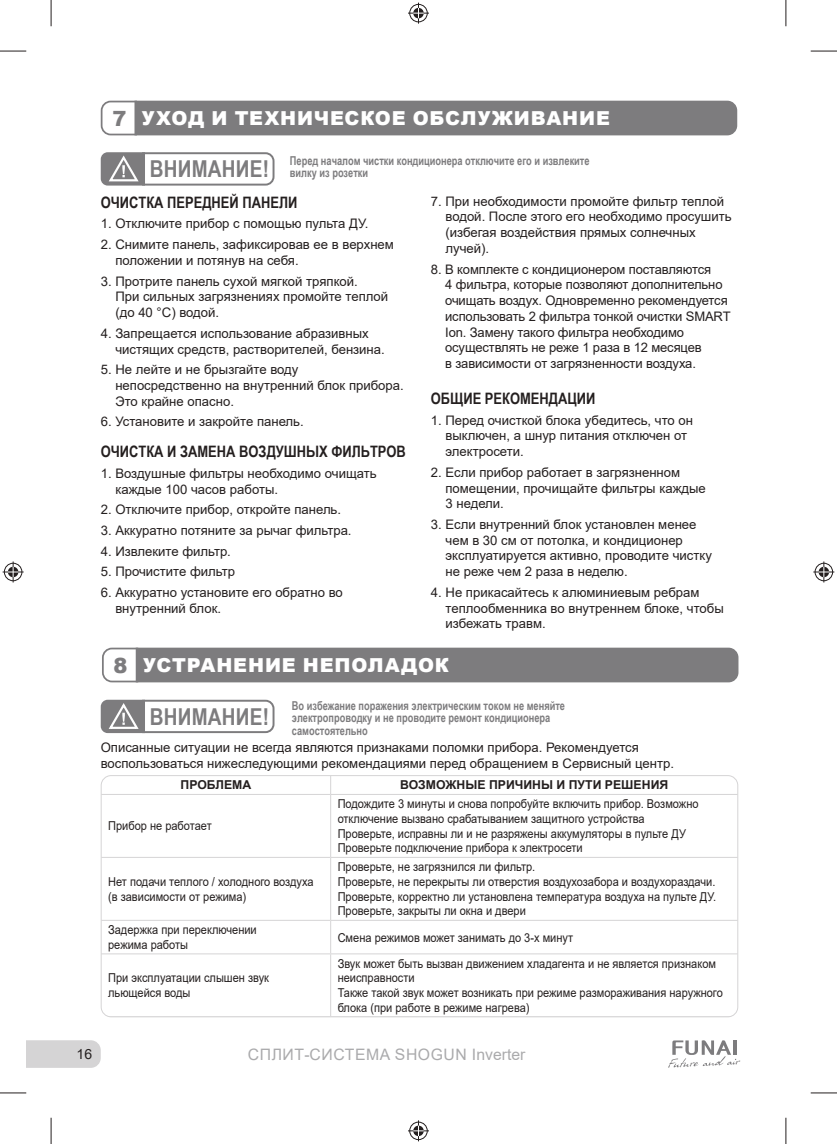
<style>
.page{position:relative;width:837px;height:1144px;background:#fff}
.page>*{position:absolute;margin:0;border:0;box-sizing:border-box;transform-origin:0 0}
.t1{font:700 23.28px "Arial Narrow";letter-spacing:.01em;color:#7d7c7e}
.t2{font:900 19.25px "Arial";letter-spacing:.04em;color:#fff}
.t3{font:700 15.75px "Arial Narrow";color:#241f1f}
.t4{font:15.75px "Arial";letter-spacing:.035em;color:#aaaaac}
.t5{font:14px "Arial";color:#241f1f}
.t6{font:13.12px/15.8px "Arial";color:#241f1f}
.t7{font:12.25px/14.7px "Arial";color:#241f1f;scale:.9 1}
.t8{font:700 12.25px/12.2px "Arial Narrow";color:#7d7c7e;scale:.92 1}
.t9{font:700 12.25px "Arial";color:#241f1f}
.s1{font-size:21px;color:#7d7c7e}
</style>
<div class="page">
<div style="left:26px;top:1040px;width:75px;height:28px;background:#d5d4d5"></div>
<svg style="left:668px;top:1040px;width:72px;height:28px"></svg>
<svg style="left:100px;top:100px;width:637px;height:36px;background:#878688"></svg>
<svg style="left:330px;top:777px;width:1px;height:17px"></svg>
<hr style="left:101px;top:794px;width:229px;height:1px;background:#d5d4d5">
<hr style="left:330px;top:794px;width:407px;height:1px;background:#d5d4d5">
<hr style="left:330px;top:795px;width:1px;height:62px;background:#d5d4d5">
<hr style="left:101px;top:857px;width:229px;height:1px;background:#d5d4d5">
<hr style="left:330px;top:857px;width:407px;height:1px;background:#d5d4d5">
<hr style="left:330px;top:858px;width:1px;height:62px;background:#d5d4d5">
<hr style="left:101px;top:920px;width:229px;height:1px;background:#d5d4d5">
<hr style="left:330px;top:920px;width:407px;height:1px;background:#d5d4d5">
<hr style="left:330px;top:921px;width:1px;height:32px;background:#d5d4d5">
<hr style="left:101px;top:953px;width:229px;height:1px;background:#d5d4d5">
<hr style="left:330px;top:953px;width:407px;height:1px;background:#d5d4d5">
<hr style="left:330px;top:954px;width:1px;height:62px;background:#d5d4d5">
<hr style="left:101px;top:1016px;width:229px;height:1px;background:#d5d4d5">
<hr style="left:330px;top:1016px;width:407px;height:1px;background:#d5d4d5">
<div style="left:101px;top:775px;width:637px;height:242px;border:1px solid #d5d4d5;border-radius:10px"></div>
<svg style="left:102px;top:647px;width:636px;height:36px;background:#878688"></svg>
<svg style="left:101px;top:152px;width:174px;height:34px"></svg>
<svg style="left:101px;top:699px;width:174px;height:35px"></svg>
<svg style="left:0;top:51px;width:26px;height:1px"></svg>
<svg style="left:810px;top:51px;width:26px;height:1px"></svg>
<svg style="left:0;top:1092px;width:26px;height:1px"></svg>
<svg style="left:810px;top:1092px;width:26px;height:1px"></svg>
<svg style="left:51px;top:0;width:1px;height:26px"></svg>
<svg style="left:51px;top:1118px;width:1px;height:26px"></svg>
<svg style="left:785px;top:0;width:1px;height:26px"></svg>
<svg style="left:785px;top:1118px;width:1px;height:26px"></svg>
<svg style="left:408px;top:3px;width:21px;height:21px"></svg>
<svg style="left:408px;top:1120px;width:21px;height:21px"></svg>
<svg style="left:3px;top:561px;width:21px;height:21px"></svg>
<svg style="left:813px;top:561px;width:21px;height:21px"></svg>
<h2 class="t2" style="left:112px;top:104px;width:499px"><span class="s1">7</span> УХОД И ТЕХНИЧЕСКОЕ ОБСЛУЖИВАНИЕ</h2>
<h1 class="t1" style="left:150px;top:152px;width:121px">ВНИМАНИЕ!</h1>
<p class="t8" style="left:290px;top:154px;width:327px">Перед началом чистки кондиционера отключите его и извлеките вилку из розетки</p>
<p class="t3" style="left:101px;top:190px;width:198px">ОЧИСТКА ПЕРЕДНЕЙ ПАНЕЛИ</p>
<p class="t6" style="left:101px;top:216px;width:269px">1. Отключите прибор с помощью пульта ДУ.</p>
<p class="t6" style="left:115px;top:236px;width:280px;text-indent:-15px">2. Снимите панель, зафиксировав ее в верхнем положении и потянув на себя.</p>
<p class="t6" style="left:115px;top:273px;width:274px;text-indent:-15px">3. Протрите панель сухой мягкой тряпкой.<br>При сильных загрязнениях промойте теплой (до 40 °C) водой.</p>
<p class="t6" style="left:115px;top:325px;width:271px;text-indent:-15px">4. Запрещается использование абразивных чистящих средств, растворителей, бензина.</p>
<p class="t6" style="left:115px;top:362px;width:290px;text-indent:-15px">5. Не лейте и не брызгайте воду непосредственно на внутренний блок прибора.<br>Это крайне опасно.</p>
<p class="t6" style="left:101px;top:414px;width:204px">6. Установите и закройте панель.</p>
<p class="t3" style="left:101px;top:440px;width:306px">ОЧИСТКА И ЗАМЕНА ВОЗДУШНЫХ ФИЛЬТРОВ</p>
<p class="t6" style="left:115px;top:465px;width:263px;text-indent:-15px">1. Воздушные фильтры необходимо очищать каждые 100 часов работы.</p>
<p class="t6" style="left:101px;top:502px;width:242px">2. Отключите прибор, откройте панель.</p>
<p class="t6" style="left:101px;top:522px;width:252px">3. Аккуратно потяните за рычаг фильтра.</p>
<p class="t6" style="left:101px;top:543px;width:132px">4. Извлеките фильтр.</p>
<p class="t6" style="left:101px;top:564px;width:136px">5. Прочистите фильтр</p>
<p class="t6" style="left:115px;top:584px;width:229px;text-indent:-15px">6. Аккуратно установите его обратно во внутренний блок.</p>
<p class="t6" style="left:445px;top:193px;width:287px;text-indent:-15px">7. При необходимости промойте фильтр теплой водой. После этого его необходимо просушить (избегая воздействия прямых солнечных лучей).</p>
<p class="t6" style="left:445px;top:261px;width:287px;text-indent:-14px">8. В комплекте с кондиционером поставляются<br>4 фильтра, которые позволяют дополнительно очищать воздух. Одновременно рекомендуется использовать 2 фильтра тонкой очистки SMART Ion. Замену такого фильтра необходимо осуществлять не реже 1 раза в 12 месяцев<br>в зависимости от загрязненности воздуха.</p>
<p class="t3" style="left:431px;top:386px;width:166px">ОБЩИЕ РЕКОМЕНДАЦИИ</p>
<p class="t6" style="left:445px;top:412px;width:249px;text-indent:-15px">1. Перед очисткой блока убедитесь, что он выключен, а шнур питания отключен от электросети.</p>
<p class="t6" style="left:445px;top:464px;width:262px;text-indent:-15px">2. Если прибор работает в загрязненном помещении, прочищайте фильтры каждые<br>3 недели.</p>
<p class="t6" style="left:445px;top:516px;width:268px;text-indent:-15px">3. Если внутренний блок установлен менее чем в 30 см от потолка, и кондиционер эксплуатируется активно, проводите чистку не реже чем 2 раза в неделю.</p>
<p class="t6" style="left:445px;top:584px;width:280px;text-indent:-15px">4. Не прикасайтесь к алюминиевым ребрам теплообменника во внутреннем блоке, чтобы избежать травм.</p>
<h2 class="t2" style="left:113px;top:651px;width:337px"><span class="s1">8</span> УСТРАНЕНИЕ НЕПОЛАДОК</h2>
<h1 class="t1" style="left:150px;top:699px;width:121px">ВНИМАНИЕ!</h1>
<p class="t8" style="left:292px;top:699px;width:298px">Во избежание поражения электрическим током не меняйте электропроводку и не проводите ремонт кондиционера самостоятельно</p>
<p class="t6" style="left:101px;top:739px;width:574px;line-height:16.6px">Описанные ситуации не всегда являются признаками поломки прибора. Рекомендуется воспользоваться нижеследующими рекомендациями перед обращением в Сервисный центр.</p>
<p class="t9" style="left:180px;top:776px;width:72px">ПРОБЛЕМА</p>
<p class="t9" style="left:400px;top:776px;width:269px">ВОЗМОЖНЫЕ ПРИЧИНЫ И ПУТИ РЕШЕНИЯ</p>
<p class="t7" style="left:108px;top:819px;width:116px">Прибор не работает</p>
<p class="t7" style="left:337px;top:796px;width:402px">Подождите 3 минуты и снова попробуйте включить прибор. Возможно отключение вызвано срабатыванием защитного устройства Проверьте, исправны ли и не разряжены аккумуляторы в пульте ДУ Проверьте подключение прибора к электросети</p>
<p class="t7" style="left:108px;top:874px;width:229px">Нет подачи теплого / холодного воздуха (в зависимости от режима)</p>
<p class="t7" style="left:337px;top:859px;width:422px">Проверьте, не загрязнился ли фильтр.<br>Проверьте, не перекрыты ли отверстия воздухозабора и воздухораздачи.<br>Проверьте, корректно ли установлена температура воздуха на пульте ДУ.<br>Проверьте, закрыты ли окна и двери</p>
<p class="t7" style="left:108px;top:922px;width:167px">Задержка при переключении режима работы</p>
<p class="t7" style="left:337px;top:930px;width:263px">Смена режимов может занимать до 3-х минут</p>
<p class="t7" style="left:108px;top:971px;width:180px">При эксплуатации слышен звук льющейся воды</p>
<p class="t7" style="left:337px;top:956px;width:429px">Звук может быть вызван движением хладагента и не является признаком неисправности<br>Также такой звук может возникать при режиме размораживания наружного блока (при работе в режиме нагрева)</p>
<p class="t5" style="left:77px;top:1044px;width:17px">16</p>
<p class="t4" style="left:248px;top:1043px;width:279px">СПЛИТ-СИСТЕМА SHOGUN Inverter</p>
</div>
